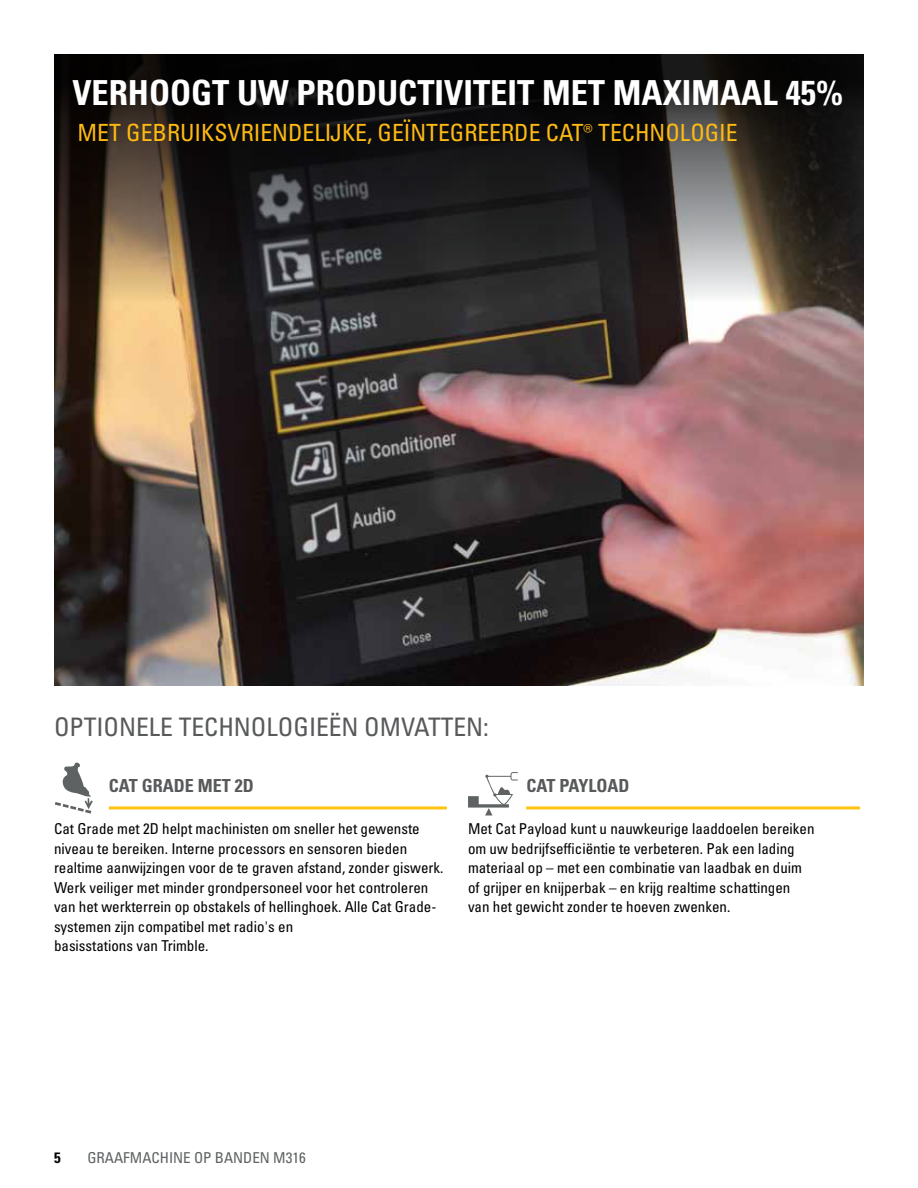
<style>
.page{position:relative;width:918px;height:1188px;background:#fff}
.page>*{position:absolute;margin:0;border:0;box-sizing:border-box;transform-origin:0 0}
.Headline_small_white{font:34.5px "Univers LTCYR 67 Bold Cond";color:#fff}
.Headline_small_gray{font:condensed 25.5px "Univers LTCYR 57";color:#58595b}
.Subhead_small_yellow{font:condensed 23.7px "Univers LTCYR 57";color:#fdba12}
.Subhead_small_gray{font:18px "Univers LTCYR 67 Bold Cond";color:#58595b}
.Body_copy{font:condensed 15px/19.5px "Univers LTCYR 57";color:#000}
.t1{font:condensed 15px "Univers LTCYR 57";color:#5e6263}
.t2{font:15px "Univers LTCYR 67 Bold Cond";color:#000}
</style>
<div class="page">
<img style="left:54px;top:54px;width:810px;height:632px">
<svg style="left:55px;top:762px;width:38px;height:52px"></svg>
<svg style="left:468px;top:772px;width:50px;height:43px"></svg>
<hr style="left:109px;top:806px;width:338px;height:3px;background:#ffc20e">
<hr style="left:526px;top:806px;width:334px;height:3px;background:#ffc20e">
<p class="Headline_small_white" style="left:72px;top:72px;width:772px">VERHOOGT UW PRODUCTIVITEIT MET MAXIMAAL 45%</p>
<p class="Subhead_small_yellow" style="left:78px;top:118px;width:662px">MET GEBRUIKSVRIENDELIJKE, GEÏNTEGREERDE CAT® TECHNOLOGIE</p>
<p class="Headline_small_gray" style="left:54px;top:711px;width:436px">OPTIONELE TECHNOLOGIEËN OMVATTEN:</p>
<p class="Subhead_small_gray" style="left:109px;top:775px;width:146px">CAT GRADE MET 2D</p>
<p class="Subhead_small_gray" style="left:527px;top:775px;width:105px">CAT PAYLOAD</p>
<p class="Body_copy" style="left:54px;top:819px;width:391px">Cat Grade met 2D helpt machinisten om sneller het gewenste niveau te bereiken. Interne processors en sensoren bieden realtime aanwijzingen voor de te graven afstand, zonder giswerk.<br>Werk veiliger met minder grondpersoneel voor het controleren van het werkterrein op obstakels of hellinghoek. Alle Cat Grade&shy;systemen zijn compatibel met radio's en<br>basisstations van Trimble.</p>
<p class="Body_copy" style="left:468px;top:819px;width:348px">Met Cat Payload kunt u nauwkeurige laaddoelen bereiken om uw bedrijfsefficiëntie te verbeteren. Pak een lading materiaal op – met een combinatie van laadbak en duim of grijper en knijperbak – en krijg realtime schattingen van het gewicht zonder te hoeven zwenken.</p>
<p class="t2" style="left:54px;top:1148px;width:8px">5</p>
<p class="t1" style="left:87px;top:1148px;width:220px">GRAAFMACHINE OP BANDEN M316</p>
</div>
